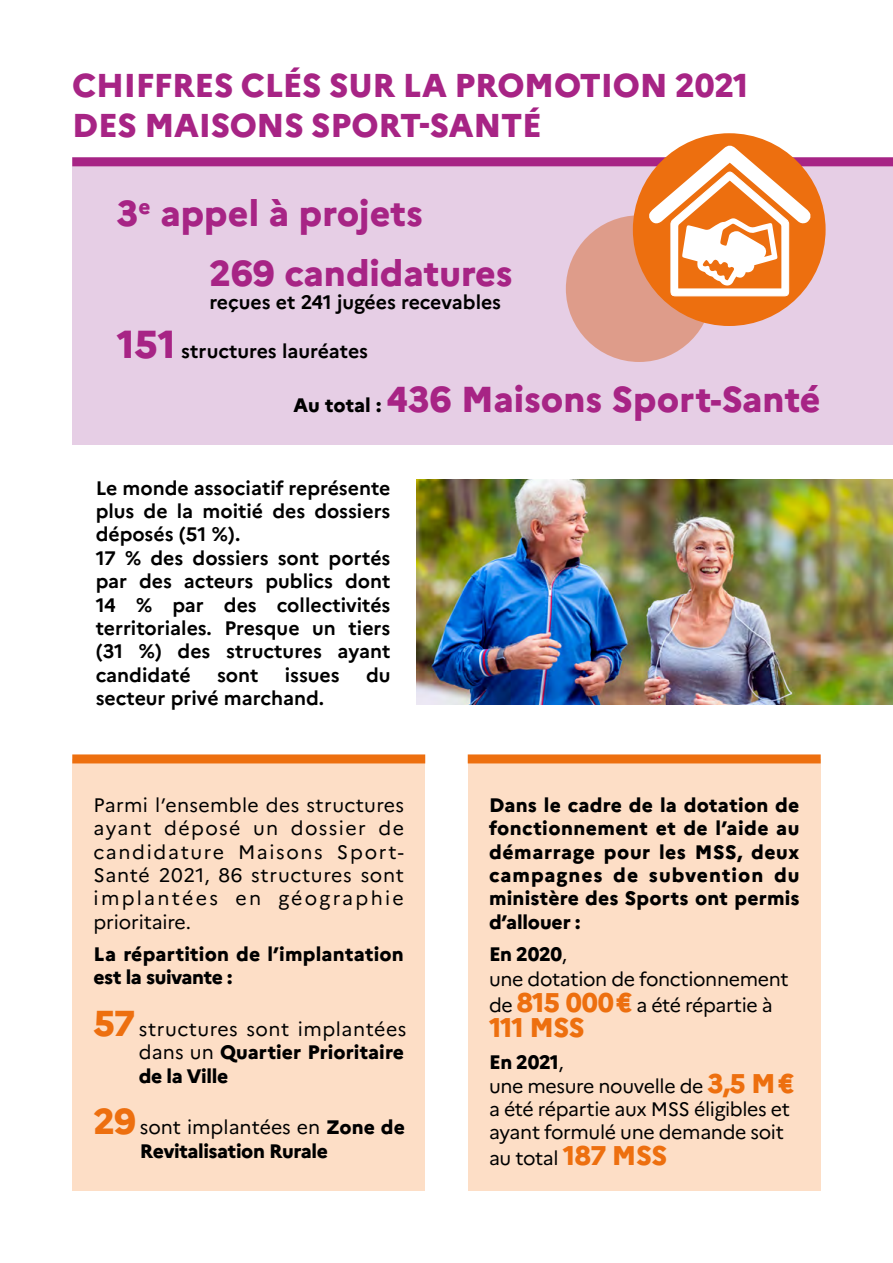
<style>
.page{position:relative;width:893px;height:1263px;background:#fff}
.page>*{position:absolute;margin:0;border:0;box-sizing:border-box;transform-origin:0 0}
.t1{font:800 36px/60.3px "Marianne";color:#a72485}
.t2{font:800 33px/39.6px "Marianne";letter-spacing:-.01em;color:#a72485}
.t3{font:800 27px "Marianne";letter-spacing:-.035em;color:#ed6f0f}
.t4{font:19.5px/23.4px "Marianne";letter-spacing:-.02em;color:#000}
.t5{font:700 19.5px/23.4px "Marianne";color:#000}
.t6{font:800 19.5px/23.4px "Marianne";letter-spacing:.01em;color:#000}
.t7{font:19.5px/23.4px "Marianne";letter-spacing:.025em;color:#000}
.t8{font:800 19.5px/23.4px "Marianne";letter-spacing:-.02em;color:#000}
.s1{font-weight:800;font-size:39px;color:#a72485}
.s2{font-size:19.5px;color:#000}
.s3{font-weight:800;font-size:36px;color:#ed6f0f}
.s4{font-weight:800}
.s5{font-size:36px;color:#ed6f0f}
.s6{font-weight:400}
.s7{font-weight:800;font-size:27px;color:#ed6f0f}
</style>
<div class="page">
<div style="left:72px;top:157px;width:821px;height:288px;background:#e6cee5"></div>
<div style="left:72px;top:759px;width:353px;height:432px;background:#fddec6"></div>
<div style="left:468px;top:759px;width:353px;height:432px;background:#fddec6"></div>
<div style="left:72px;top:754px;width:353px;height:9px;background:#ed6f0f"></div>
<div style="left:468px;top:754px;width:353px;height:9px;background:#ed6f0f"></div>
<div style="left:566px;top:215px;width:146px;height:147px;background:#de9c8a;border-radius:50%"></div>
<div style="left:72px;top:157px;width:821px;height:9px;background:#a72485"></div>
<div style="left:633px;top:133px;width:193px;height:193px;background:#ed6f0f;border-radius:50%"></div>
<svg style="left:649px;top:145px;width:161px;height:151px"></svg>
<img style="left:417px;top:480px;width:476px;height:224px">
<h2 class="t2" style="left:72px;top:65px;width:678px">CHIFFRES CLÉS SUR LA PROMOTION 2021<br>DES MAISONS SPORT-SANTÉ</h2>
<h1 class="t1" style="left:209px;top:183px;width:305px;text-indent:-92px">3<sup>e</sup> appel à projets<br>269 candidatures</h1>
<p class="t5" style="left:209px;top:290px;width:293px">reçues et 241 jugées recevables</p>
<p class="t5" style="left:117px;top:340px;width:253px"><span class="s1">151</span> structures lauréates</p>
<h1 class="t1" style="left:293px;top:369px;width:529px"><span class="s2">Au total :</span> 436 Maisons Sport-Santé</h1>
<p class="t5" style="left:96px;top:476px;width:296px">Le monde associatif représente plus de la moitié des dossiers déposés (51 %).<br>17 % des dossiers sont portés par des acteurs publics dont<br>14 % par des collectivités territoriales. Presque un tiers (31 %) des structures ayant candidaté</p>
<p class="t5" style="left:217px;top:663px;width:43px">sont</p>
<p class="t5" style="left:285px;top:663px;width:56px">issues</p>
<p class="t5" style="left:366px;top:663px;width:26px">du</p>
<p class="t5" style="left:96px;top:686px;width:230px">secteur privé marchand.</p>
<p class="t4" style="left:94px;top:793px;width:312px;text-align:justify">Parmi l’ensemble des structures ayant déposé un dossier de candidature Maisons Sport-Santé 2021, 86 structures sont implantées en géographie prioritaire.</p>
<p class="t6" style="left:94px;top:942px;width:312px">La répartition de l’implantation est la suivante :</p>
<p class="t7" style="left:139px;top:1017px;width:269px;text-indent:-45px"><span class="s3">57</span> structures sont implantées dans un <span class="s4">Quartier Prioritaire de la Ville</span></p>
<p class="t8" style="left:140px;top:1116px;width:267px;text-indent:-46px"><span class="s5">29</span> <span class="s6">sont implantées en</span> Zone de<br>Revitalisation Rurale</p>
<p class="t6" style="left:489px;top:793px;width:312px;text-align:justify">Dans le cadre de la dotation de fonctionnement et de l’aide au démarrage pour les MSS, deux campagnes de subvention du ministère des Sports ont permis d’allouer :</p>
<p class="t4" style="left:489px;top:941px;width:301px;line-height:25.5px"><span class="s4">En 2020</span>,<br>une dotation de fonctionnement de <span class="s7">815 000€</span> a été répartie à</p>
<h3 class="t3" style="left:489px;top:1011px;width:97px">111 MSS</h3>
<p class="t4" style="left:489px;top:1050px;width:307px"><span class="s4">En 2021</span>,<br>une mesure nouvelle de <span class="s7">3,5 M€ </span>a été répartie aux MSS éligibles et ayant formulé une demande soit</p>
<p class="t4" style="left:489px;top:1146px;width:180px">au total <span class="s7">187 MSS</span></p>
</div>
